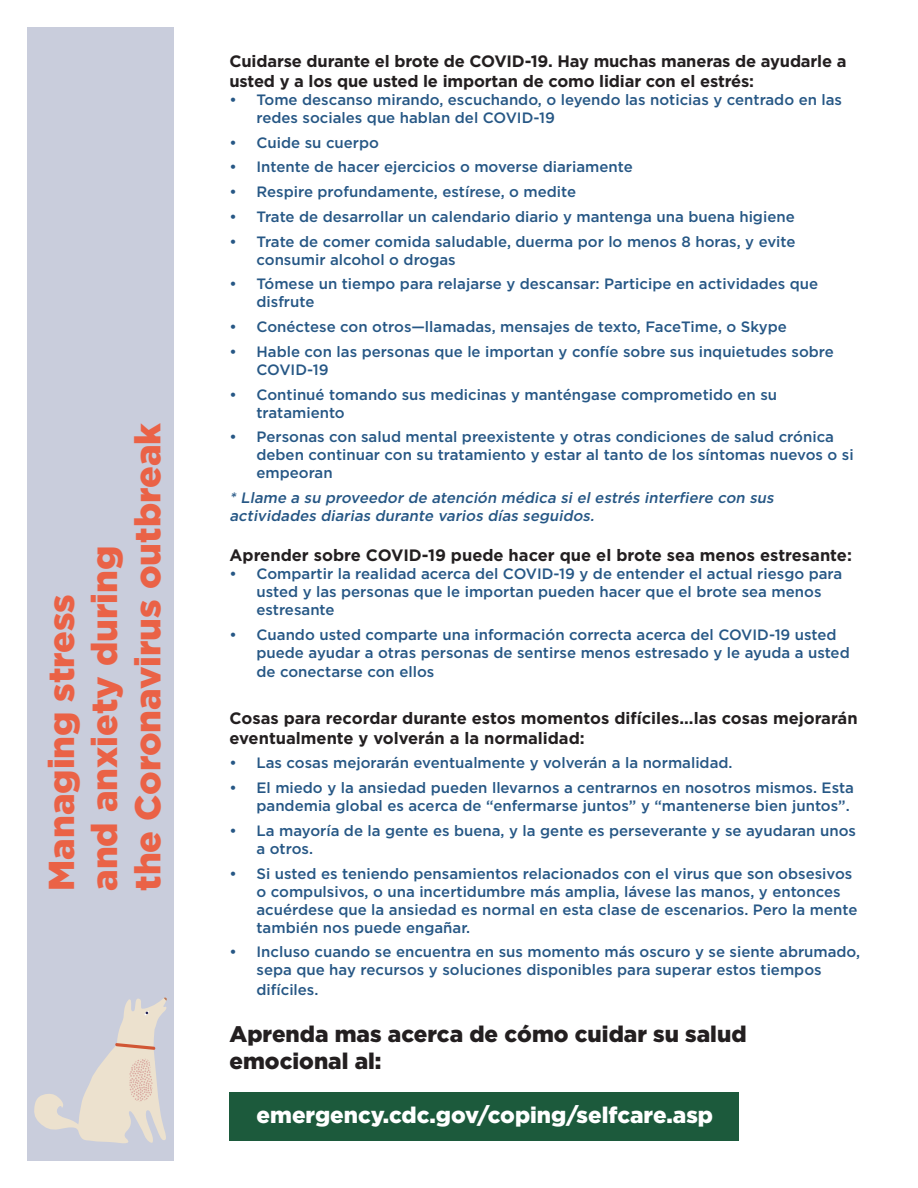
<style>
.page{position:relative;width:918px;height:1188px;background:#fff}
.page>*{position:absolute;margin:0;border:0;box-sizing:border-box;transform-origin:0 0}
.t1{font:900 36px "Gotham";color:#ea6246}
.t2{font:900 22.5px/27px "Gotham";color:#231f20}
.t3{font:900 22.5px "Gotham";color:#fff}
.t4{font:700 16.5px/19.8px "Gotham";letter-spacing:-.01em;color:#231f20}
.t5{font:500 15px/18px "Gotham";color:#265785}
.t6{font:italic 500 15px/18px "Gotham";color:#265785}
</style>
<div class="page">
<div style="left:230px;top:1092px;width:509px;height:48px;background:#1c5a3c"></div>
<div style="left:27px;top:27px;width:147px;height:1134px;background:#c9cddc"></div>
<svg style="left:34px;top:997px;width:133px;height:146px"></svg>
<p class="t1" style="left:41px;top:891px;width:298px;rotate:-90deg">Managing stress</p>
<p class="t1" style="left:84px;top:891px;width:347px;rotate:-90deg">and anxiety during</p>
<p class="t1" style="left:127px;top:891px;width:470px;rotate:-90deg">the Coronavirus outbreak</p>
<p class="t4" style="left:230px;top:51px;width:619px">Cuidarse durante el brote de COVID-19. Hay muchas maneras de ayudarle a usted y a los que usted le importan de como lidiar con el estrés:</p>
<p class="t5" style="left:256px;top:91px;width:587px;text-indent:-27px">• Tome descanso mirando, escuchando, o leyendo las noticias y centrado en las redes sociales que hablan del COVID-19</p>
<p class="t5" style="left:230px;top:133px;width:151px">• Cuide su cuerpo</p>
<p class="t5" style="left:230px;top:158px;width:405px">• Intente de hacer ejercicios o moverse diariamente</p>
<p class="t5" style="left:230px;top:183px;width:348px">• Respire profundamente, estírese, o medite</p>
<p class="t5" style="left:230px;top:208px;width:567px">• Trate de desarrollar un calendario diario y mantenga una buena higiene</p>
<p class="t5" style="left:256px;top:232px;width:541px;text-indent:-27px">• Trate de comer comida saludable, duerma por lo menos 8 horas, y evite consumir alcohol o drogas</p>
<p class="t5" style="left:256px;top:275px;width:563px;text-indent:-27px">• Tómese un tiempo para relajarse y descansar: Participe en actividades que disfrute</p>
<p class="t5" style="left:230px;top:318px;width:559px">• Conéctese con otros—llamadas, mensajes de texto, FaceTime, o Skype</p>
<p class="t5" style="left:256px;top:343px;width:579px;text-indent:-27px">• Hable con las personas que le importan y confíe sobre sus inquietudes sobre<br>COVID-19</p>
<p class="t5" style="left:256px;top:385px;width:522px;text-indent:-27px">• Continué tomando sus medicinas y manténgase comprometido en su tratamiento</p>
<p class="t5" style="left:256px;top:428px;width:599px;text-indent:-27px">• Personas con salud mental preexistente y otras condiciones de salud crónica deben continuar con su tratamiento y estar al tanto de los síntomas nuevos o si empeoran</p>
<p class="t6" style="left:230px;top:489px;width:549px">* Llame a su proveedor de atención médica si el estrés interfiere con sus actividades diarias durante varios días seguidos.</p>
<p class="t4" style="left:230px;top:545px;width:624px">Aprender sobre COVID-19 puede hacer que el brote sea menos estresante:</p>
<p class="t5" style="left:256px;top:564px;width:587px;text-indent:-27px">• Compartir la realidad acerca del COVID-19 y de entender el actual riesgo para usted y las personas que le importan pueden hacer que el brote sea menos estresante</p>
<p class="t5" style="left:256px;top:625px;width:595px;text-indent:-27px">• Cuando usted comparte una información correcta acerca del COVID-19 usted puede ayudar a otras personas de sentirse menos estresado y le ayuda a usted</p>
<p class="t5" style="left:256px;top:663px;width:179px">de conectarse con ellos</p>
<p class="t4" style="left:230px;top:708px;width:630px">Cosas para recordar durante estos momentos difíciles...las cosas mejorarán eventualmente y volverán a la normalidad:</p>
<p class="t5" style="left:230px;top:754px;width:505px">• Las cosas mejorarán eventualmente y volverán a la normalidad.</p>
<p class="t5" style="left:230px;top:779px;width:626px;text-align:right">• El miedo y la ansiedad pueden llevarnos a centrarnos en nosotros mismos. Esta pandemia global es acerca de “enfermarse juntos” y “mantenerse bien juntos”.</p>
<p class="t5" style="left:256px;top:821px;width:601px;text-indent:-27px">• La mayoría de la gente es buena, y la gente es perseverante y se ayudaran unos a otros.</p>
<p class="t5" style="left:256px;top:864px;width:602px;text-indent:-27px">• Si usted es teniendo pensamientos relacionados con el virus que son obsesivos o compulsivos, o una incertidumbre más amplia, lávese las manos, y entonces acuérdese que la ansiedad es normal en esta clase de escenarios. Pero la mente también nos puede engañar.</p>
<p class="t5" style="left:256px;top:943px;width:605px;text-indent:-27px">• Incluso cuando se encuentra en sus momento más oscuro y se siente abrumado, sepa que hay recursos y soluciones disponibles para superar estos tiempos</p>
<p class="t5" style="left:256px;top:981px;width:64px">difíciles.</p>
<p class="t2" style="left:230px;top:1020px;width:519px">Aprenda mas acerca de cómo cuidar su salud emocional al:</p>
<p class="t3" style="left:257px;top:1102px;width:458px">emergency.cdc.gov/coping/selfcare.asp</p>
</div>
